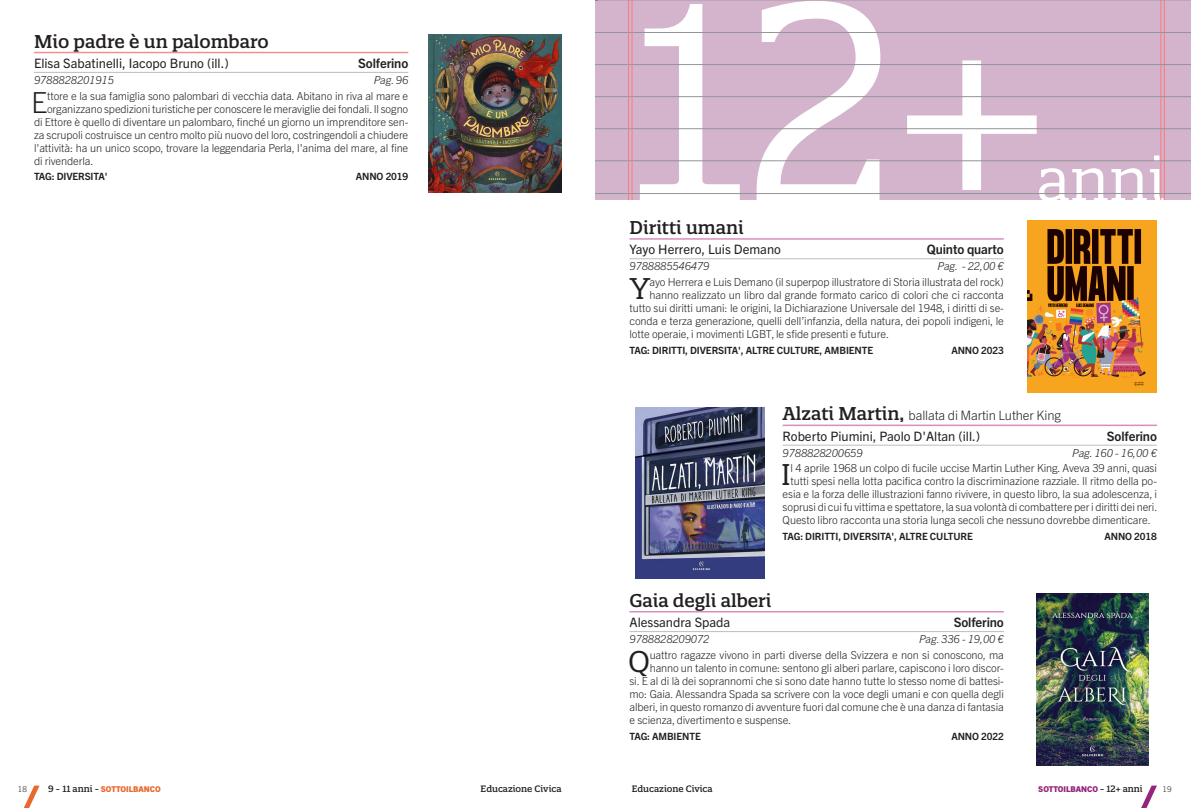
<style>
.page{position:relative;width:1191px;height:808px;background:#fff}
.page>*{position:absolute;margin:0;border:0;box-sizing:border-box;transform-origin:0 0}
.Titolo_apertura{font:275.1px "Quatro Slab";color:#fff}
.Titolo_apertura-2{font:60px "Quatro Slab";color:#fff}
.Testo_libro{font:29.1px "Quatro Slab";color:#231f20}
.Testo_libro-2{font:300 29.1px "Trade Gothic Next LT Pro";color:#231f20}
.Titolo_libro{font:500 18px "Quatro Slab";color:#231f20}
.Autore_libro{font:13px "Trade Gothic Next LT Pro";color:#231f20}
.Autore_libro-2{font:700 13px "Trade Gothic Next LT Pro";letter-spacing:-.01em;color:#231f20}
.Titolo_libro-2{font:300 13px "Trade Gothic Next LT Pro";letter-spacing:-.01em;color:#231f20}
.Testo_libro-3{font:300 11px "Trade Gothic Next LT Pro";letter-spacing:-.01em;color:#231f20}
.ISBN_e_prezzo{font:italic 300 11px "Trade Gothic Next LT Pro";letter-spacing:-.01em;color:#231f20}
.tag{font:700 10px "Trade Gothic Next LT Pro";letter-spacing:-.01em;color:#231f20}
.t1{font:500 9px "Quatro Slab";color:#231f20}
.t2{font:800 8px "Trade Gothic Next LT Pro";color:#e8692e}
.t3{font:800 8px "Trade Gothic Next LT Pro";color:#95247b}
.t4{font:300 8px "Trade Gothic Next LT Pro";color:#231f20}
.s1{font-family:"Quatro Slab";font-weight:500;font-size:18px}
.s2{font-family:"Quatro Slab";font-weight:500;font-size:9px;color:#231f20}
</style>
<div class="page">
<svg style="left:1141px;top:785px;width:16px;height:23px"></svg>
<svg style="left:23px;top:785px;width:17px;height:23px"></svg>
<img style="left:1036px;top:593px;width:112px;height:172px">
<img style="left:635px;top:408px;width:130px;height:170px">
<img style="left:1027px;top:221px;width:130px;height:171px">
<img style="left:428px;top:34px;width:133px;height:158px">
<hr style="left:629px;top:611px;width:374px;height:1px;background:#d78dbd">
<hr style="left:629px;top:631px;width:374px;height:1px;background:#bcbdc0">
<hr style="left:782px;top:425px;width:375px;height:1px;background:#d78dbd">
<hr style="left:782px;top:445px;width:375px;height:1px;background:#bcbdc0">
<hr style="left:629px;top:238px;width:374px;height:2px;background:#d78dbd">
<hr style="left:629px;top:258px;width:374px;height:1px;background:#bcbdc0">
<hr style="left:34px;top:52px;width:374px;height:1px;background:#f4918f">
<hr style="left:34px;top:72px;width:374px;height:1px;background:#bcbdc0">
<div style="left:595px;top:0;width:596px;height:200px;background:#d4b3cc"></div>
<hr style="left:1160px;top:0;width:1px;height:200px;background:#f87c7c">
<hr style="left:1164px;top:0;width:1px;height:200px;background:#f87c7c">
<hr style="left:595px;top:0;width:596px;height:1px;background:#939598">
<hr style="left:595px;top:193px;width:596px;height:1px;background:#939598">
<hr style="left:595px;top:161px;width:596px;height:1px;background:#939598">
<hr style="left:595px;top:128px;width:596px;height:1px;background:#939598">
<hr style="left:595px;top:96px;width:596px;height:1px;background:#939598">
<hr style="left:595px;top:64px;width:596px;height:1px;background:#939598">
<hr style="left:595px;top:32px;width:596px;height:1px;background:#939598">
<hr style="left:628px;top:0;width:1px;height:200px;background:#f87c7c">
<hr style="left:631px;top:0;width:1px;height:200px;background:#f87c7c">
<p class="Titolo_libro" style="left:34px;top:30px;width:236px">Mio padre è un palombaro</p>
<p class="Autore_libro" style="left:34px;top:54px;width:196px">Elisa Sabatinelli, Iacopo Bruno (ill.)</p>
<p class="Autore_libro-2" style="left:358px;top:54px;width:52px">Solferino</p>
<p class="ISBN_e_prezzo" style="left:34px;top:72px;width:81px">9788828201915</p>
<p class="ISBN_e_prezzo" style="left:374px;top:72px;width:36px">Pag. 96</p>
<p class="Testo_libro-2" style="left:31px;top:82px;width:18px">E</p>
<p class="Testo_libro-3" style="left:47px;top:88px;width:363px">ttore e la sua famiglia sono palombari di vecchia data. Abitano in riva al mare e</p>
<p class="Testo_libro-3" style="left:47px;top:101px;width:363px">organizzano spedizioni turistiche per conoscere le meraviglie dei fondali. Il sogno</p>
<p class="Testo_libro-3" style="left:34px;top:114px;width:376px">di Ettore è quello di diventare un palombaro, finché un giorno un imprenditore sen-</p>
<p class="Testo_libro-3" style="left:34px;top:127px;width:376px">za scrupoli costruisce un centro molto più nuovo del loro, costringendoli a chiudere</p>
<p class="Testo_libro-3" style="left:34px;top:140px;width:376px">l'attività: ha un unico scopo, trovare la leggendaria Perla, l'anima del mare, al fine</p>
<p class="Testo_libro-3" style="left:34px;top:153px;width:61px">di rivenderla.</p>
<p class="tag" style="left:34px;top:170px;width:75px">TAG: DIVERSITA'</p>
<p class="tag" style="left:356px;top:170px;width:54px">ANNO 2019</p>
<p class="Titolo_apertura" style="left:627px;top:-69px;width:421px">12+</p>
<p class="Titolo_apertura-2" style="left:1036px;top:142px;width:130px">anni</p>
<p class="Titolo_libro" style="left:629px;top:216px;width:116px">Diritti umani</p>
<p class="Autore_libro" style="left:629px;top:240px;width:153px">Yayo Herrero, Luis Demano</p>
<p class="Autore_libro-2" style="left:927px;top:240px;width:78px">Quinto quarto</p>
<p class="ISBN_e_prezzo" style="left:629px;top:259px;width:81px">9788885546479</p>
<p class="ISBN_e_prezzo" style="left:937px;top:259px;width:68px">Pag. - 22,00 €</p>
<p class="Testo_libro" style="left:629px;top:270px;width:22px">Y</p>
<p class="Testo_libro-3" style="left:649px;top:274px;width:356px">ayo Herrera e Luis Demano (il superpop illustratore di Storia illustrata del rock)</p>
<p class="Testo_libro-3" style="left:649px;top:287px;width:356px">hanno realizzato un libro dal grande formato carico di colori che ci racconta</p>
<p class="Testo_libro-3" style="left:629px;top:300px;width:376px">tutto sui diritti umani: le origini, la Dichiarazione Universale del 1948, i diritti di se-</p>
<p class="Testo_libro-3" style="left:629px;top:313px;width:376px">conda e terza generazione, quelli dell’infanzia, della natura, dei popoli indigeni, le</p>
<p class="Testo_libro-3" style="left:629px;top:326px;width:261px">lotte operaie, i movimenti LGBT, le sfide presenti e future.</p>
<p class="tag" style="left:629px;top:343px;width:245px">TAG: DIRITTI, DIVERSITA', ALTRE CULTURE, AMBIENTE</p>
<p class="tag" style="left:951px;top:343px;width:54px">ANNO 2023</p>
<p class="Titolo_libro-2" style="left:782px;top:406px;width:280px"><span class="s1">Alzati Martin,</span> ballata di Martin Luther King</p>
<p class="Autore_libro" style="left:782px;top:427px;width:199px">Roberto Piumini, Paolo D'Altan (ill.)</p>
<p class="Autore_libro-2" style="left:1107px;top:427px;width:52px">Solferino</p>
<p class="ISBN_e_prezzo" style="left:782px;top:445px;width:81px">9788828200659</p>
<p class="ISBN_e_prezzo" style="left:1072px;top:445px;width:86px">Pag. 160 - 16,00 €</p>
<p class="Testo_libro" style="left:781px;top:457px;width:11px">I</p>
<p class="Testo_libro-3" style="left:790px;top:461px;width:368px">l 4 aprile 1968 un colpo di fucile uccise Martin Luther King. Aveva 39 anni, quasi</p>
<p class="Testo_libro-3" style="left:790px;top:474px;width:368px">tutti spesi nella lotta pacifica contro la discriminazione razziale. Il ritmo della po-</p>
<p class="Testo_libro-3" style="left:782px;top:487px;width:376px">esia e la forza delle illustrazioni fanno rivivere, in questo libro, la sua adolescenza, i</p>
<p class="Testo_libro-3" style="left:782px;top:500px;width:376px">soprusi di cui fu vittima e spettatore, la sua volontà di combattere per i diritti dei neri.</p>
<p class="Testo_libro-3" style="left:782px;top:513px;width:369px">Questo libro racconta una storia lunga secoli che nessuno dovrebbe dimenticare.</p>
<p class="tag" style="left:782px;top:530px;width:192px">TAG: DIRITTI, DIVERSITA', ALTRE CULTURE</p>
<p class="tag" style="left:1104px;top:530px;width:54px">ANNO 2018</p>
<p class="Titolo_libro" style="left:629px;top:589px;width:144px">Gaia degli alberi</p>
<p class="Autore_libro" style="left:629px;top:613px;width:102px">Alessandra Spada</p>
<p class="Autore_libro-2" style="left:953px;top:613px;width:52px">Solferino</p>
<p class="ISBN_e_prezzo" style="left:629px;top:631px;width:81px">9788828209072</p>
<p class="ISBN_e_prezzo" style="left:919px;top:631px;width:86px">Pag. 336 - 19,00 €</p>
<p class="Testo_libro" style="left:628px;top:643px;width:23px">Q</p>
<p class="Testo_libro-3" style="left:649px;top:647px;width:355px">uattro ragazze vivono in parti diverse della Svizzera e non si conoscono, ma</p>
<p class="Testo_libro-3" style="left:649px;top:660px;width:356px">hanno un talento in comune: sentono gli alberi parlare, capiscono i loro discor-</p>
<p class="Testo_libro-3" style="left:629px;top:673px;width:376px">si. E al di là dei soprannomi che si sono date hanno tutte lo stesso nome di battesi-</p>
<p class="Testo_libro-3" style="left:629px;top:686px;width:376px">mo: Gaia. Alessandra Spada sa scrivere con la voce degli umani e con quella degli</p>
<p class="Testo_libro-3" style="left:629px;top:699px;width:376px">alberi, in questo romanzo di avventure fuori dal comune che è una danza di fantasia</p>
<p class="Testo_libro-3" style="left:629px;top:712px;width:163px">e scienza, divertimento e suspense.</p>
<p class="tag" style="left:629px;top:729px;width:73px">TAG: AMBIENTE</p>
<p class="tag" style="left:951px;top:729px;width:54px">ANNO 2022</p>
<p class="t4" style="left:18px;top:784px;width:11px">18</p>
<p class="t2" style="left:48px;top:784px;width:114px"><span class="s2">9 - 11 anni -</span> SOTTOILBANCO</p>
<p class="t1" style="left:480px;top:783px;width:82px">Educazione Civica</p>
<p class="t1" style="left:632px;top:783px;width:82px">Educazione Civica</p>
<p class="t3" style="left:1038px;top:784px;width:106px">SOTTOILBANCO <span class="s2">- 12+ anni</span></p>
<p class="t4" style="left:1162px;top:784px;width:11px">19</p>
</div>
